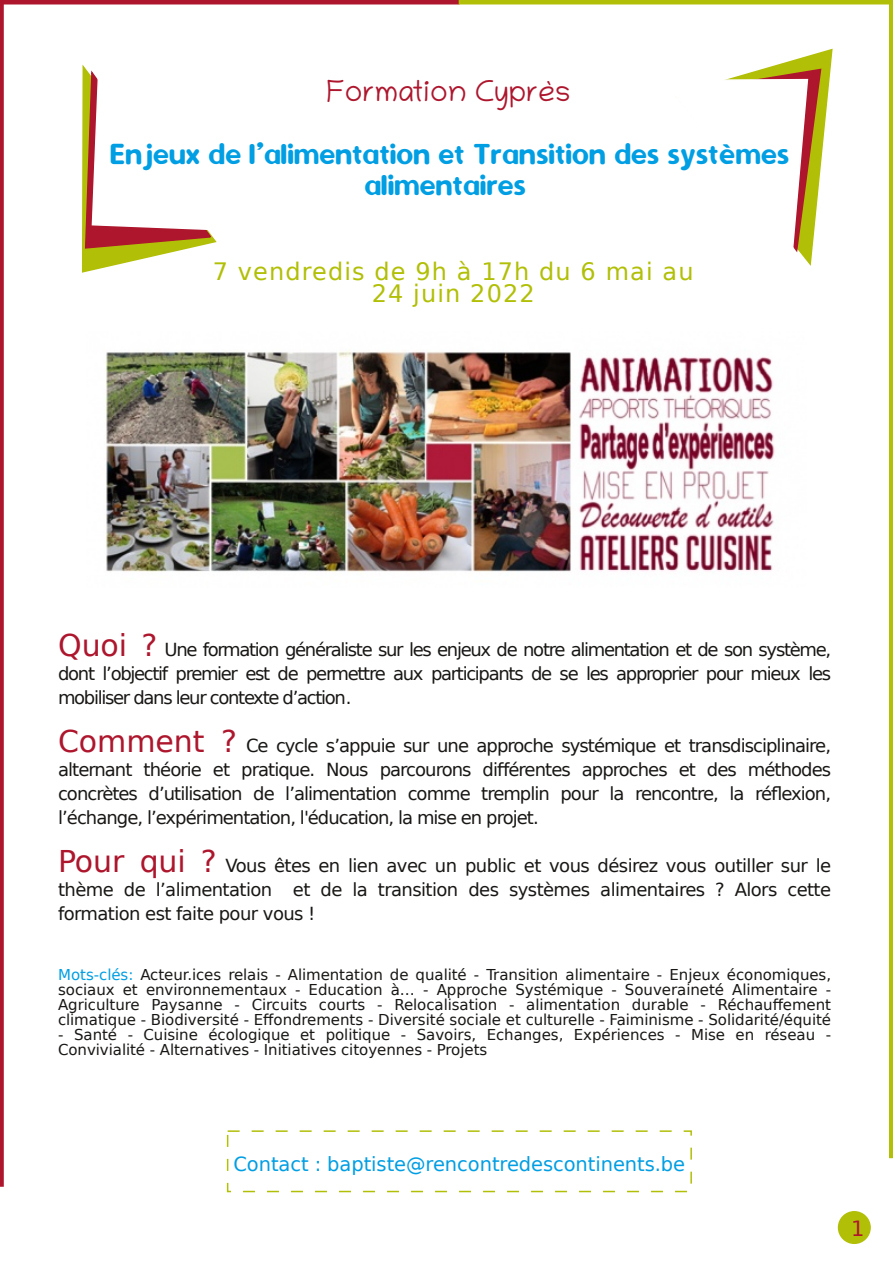
<style>
.page{position:relative;width:893px;height:1263px;background:#fff}
.page>*{position:absolute;margin:0;border:0;box-sizing:border-box;transform-origin:0 0}
.t1{font:33px/31.5px "Dyuthi";color:#009ee3;text-align:center}
.t2{font:30px "Chilanka";color:#ad162d}
.t3{font:24px/22.5px "DejaVu Sans";letter-spacing:.045em;color:#b1bf07;text-align:center}
.t4{font:21px "DejaVu Sans";color:#ad162d}
.t5{font:19.5px "DejaVu Sans";letter-spacing:-.005em;color:#009ee3}
.t6{font:18px/24px "DejaVu Sans";letter-spacing:-.055em;color:#181715;text-align:justify}
.t7{font:15px/15px "DejaVu Sans";letter-spacing:-.005em;color:#181715;text-align:justify}
.s1{font-size:30px;color:#ad162d}
.s2{color:#009ee3}
</style>
<div class="page">
<svg style="left:0;top:4px;width:4px;height:1183px;background:#b12137"></svg>
<hr style="left:0;top:0;width:459px;height:4px;background:#ad162d">
<hr style="left:889px;top:1px;width:4px;height:1157px;background:#b1bf07">
<hr style="left:459px;top:0;width:434px;height:4px;background:#b1bf07">
<div style="left:838px;top:1212px;width:32px;height:31px;background:#b1bf07;border-radius:50%"></div>
<div style="left:838px;top:1211px;width:33px;height:33px;border:2px solid #b1bf07;border-radius:50%"></div>
<div style="left:227px;top:1130px;width:465px;height:62px;border:2px dashed #b1bf07"></div>
<svg style="left:725px;top:48px;width:108px;height:217px"></svg>
<svg style="left:0;top:50px;width:4px;height:261px"></svg>
<svg style="left:81px;top:64px;width:136px;height:209px"></svg>
<img style="left:105px;top:351px;width:670px;height:222px">
<h2 class="t2" style="left:326px;top:79px;width:246px">Formation Cyprès</h2>
<h1 class="t1" style="left:109px;top:141px;width:681px">Enjeux de l’alimentation et Transition des systèmes alimentaires</h1>
<h3 class="t3" style="left:213px;top:260px;width:482px">7 vendredis de 9h à 17h du 6 mai au<br>24 juin 2022</h3>
<p class="t6" style="left:58px;top:638px;width:774px"><span class="s1">Quoi ?</span> Une formation généraliste sur les enjeux de notre alimentation et de son système, dont l’objectif premier est de permettre aux participants de se les approprier pour mieux les mobiliser dans leur contexte d’action.</p>
<p class="t6" style="left:58px;top:734px;width:774px"><span class="s1">Comment ?</span> Ce cycle s’appuie sur une approche systémique et transdisciplinaire, alternant théorie et pratique. Nous parcourons différentes approches et des méthodes concrètes d’utilisation de l’alimentation comme tremplin pour la rencontre, la réflexion, l’échange, l’expérimentation, l'éducation, la mise en projet.</p>
<p class="t6" style="left:58px;top:854px;width:774px"><span class="s1">Pour qui ?</span> Vous êtes en lien avec un public et vous désirez vous outiller sur le thème de l’alimentation et de la transition des systèmes alimentaires ? Alors cette formation est faite pour vous !</p>
<p class="t7" style="left:58px;top:967px;width:774px"><span class="s2">Mots-clés:</span> Acteur.ices relais - Alimentation de qualité - Transition alimentaire - Enjeux économiques, sociaux et environnementaux - Education à… - Approche Systémique - Souveraineté Alimentaire - Agriculture Paysanne - Circuits courts - Relocalisation - alimentation durable - Réchauffement climatique - Biodiversité - Effondrements - Diversité sociale et culturelle - Faiminisme - Solidarité/équité</p>
<p class="t7" style="left:58px;top:1027px;width:774px">- Santé - Cuisine écologique et politique - Savoirs, Echanges, Expériences - Mise en réseau -<br>Convivialité - Alternatives - Initiatives citoyennes - Projets</p>
<p class="t5" style="left:233px;top:1153px;width:453px">Contact : baptiste@rencontredescontinents.be</p>
<p class="t4" style="left:851px;top:1216px;width:15px">1</p>
</div>
